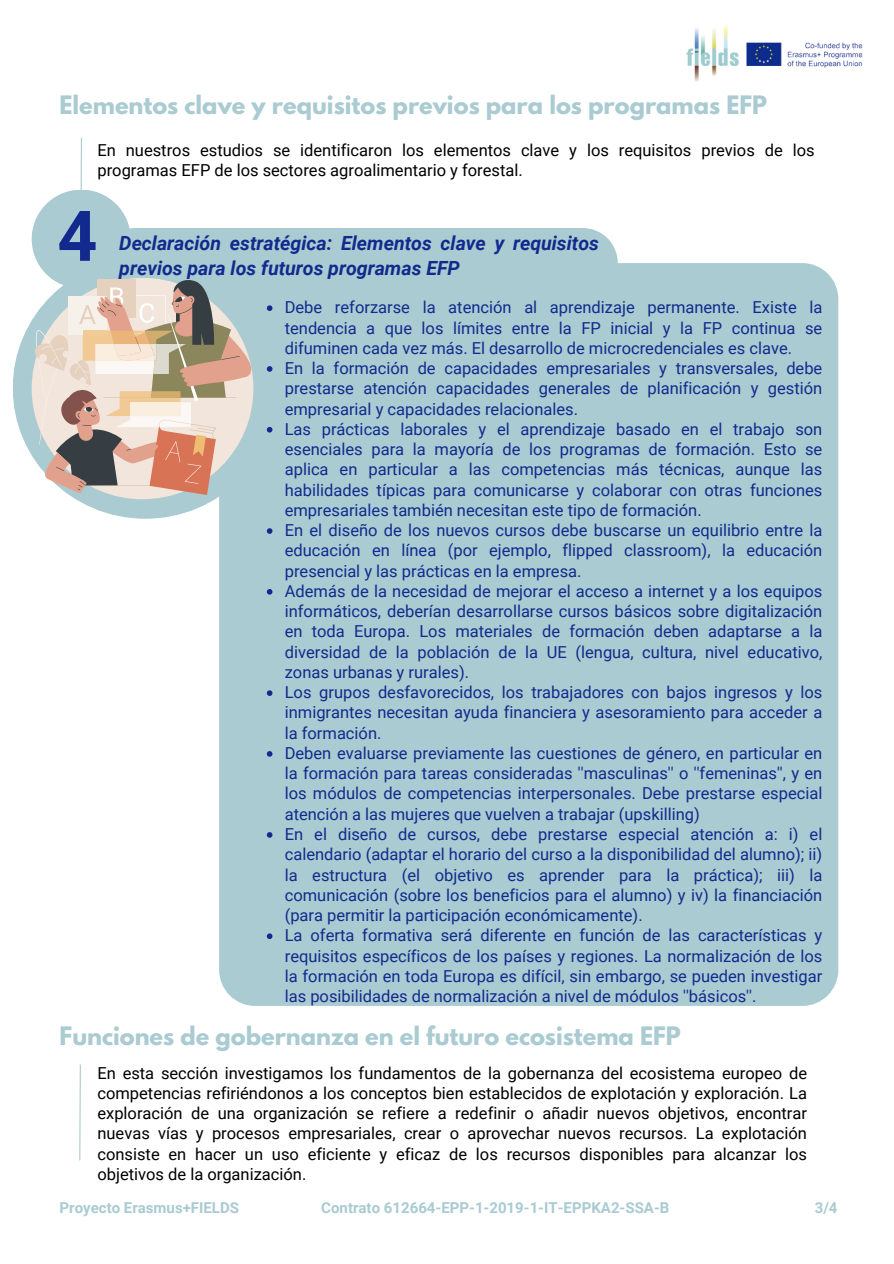
<style>
.page{position:relative;width:894px;height:1264px;background:#fff}
.page>*{position:absolute;margin:0;border:0;box-sizing:border-box;transform-origin:0 0}
.t1{font:700 70.05px "Roboto";color:#122a8d}
.t2{font:700 22.5px "League Spartan";color:#a9cbd1}
.t3{font:italic 700 19.5px "Roboto";color:#122a8d}
.t4{font:16.5px/20.2px "Roboto";color:#122a8d;text-align:justify}
.t5{font:16.5px/20.2px "Roboto";color:#000;text-align:justify}
.t6{font:700 15px "Roboto";color:#a9cbd1}
</style>
<div class="page">
<div style="left:13px;top:257px;width:264px;height:261px;background:#a9cbd1;border-radius:50%"></div>
<div style="left:219px;top:263px;width:619px;height:742px;background:#a9cbd1"></div>
<svg style="left:267px;top:528px;width:5px;height:6px"></svg>
<svg style="left:267px;top:589px;width:5px;height:5px"></svg>
<svg style="left:267px;top:690px;width:5px;height:6px"></svg>
<svg style="left:267px;top:751px;width:5px;height:5px"></svg>
<svg style="left:267px;top:832px;width:5px;height:5px"></svg>
<svg style="left:267px;top:933px;width:5px;height:6px"></svg>
<img style="left:686px;top:25px;width:177px;height:57px">
<svg style="left:34px;top:138px;width:583px;height:357px"></svg>
<div style="left:130px;top:402px;width:50px;height:14px;background:#faefde"></div>
<svg style="left:79px;top:1064px;width:2px;height:97px"></svg>
<p class="t2" style="left:60px;top:94px;width:709px">Elementos clave y requisitos previos para los programas EFP</p>
<h3 class="t5" style="left:97px;top:140px;width:718px">En nuestros estudios se identificaron los elementos clave y los requisitos previos de los programas EFP de los sectores agroalimentario y forestal.</h3>
<p class="t1" style="left:57px;top:196px;width:42px">4</p>
<p class="t3" style="left:119px;top:232px;width:481px">Declaración estratégica: Elementos clave y requisitos</p>
<p class="t3" style="left:119px;top:257px;width:342px">previos para los futuros programas EFP</p>
<p class="t4" style="left:285px;top:297px;width:539px">Debe reforzarse la atención al aprendizaje permanente. Existe la tendencia a que los límites entre la FP inicial y la FP continua se difuminen cada vez más. El desarrollo de microcredenciales es clave.</p>
<h1 class="t4" style="left:285px;top:358px;width:539px">En la formación de capacidades empresariales y transversales, debe prestarse atención capacidades generales de planificación y gestión empresarial y capacidades relacionales.</h1>
<p class="t4" style="left:285px;top:419px;width:539px">Las prácticas laborales y el aprendizaje basado en el trabajo son esenciales para la mayoría de los programas de formación. Esto se aplica en particular a las competencias más técnicas, aunque las habilidades típicas para comunicarse y colaborar con otras funciones empresariales también necesitan este tipo de formación.</p>
<p class="t4" style="left:285px;top:520px;width:539px">En el diseño de los nuevos cursos debe buscarse un equilibrio entre la educación en línea (por ejemplo, flipped classroom), la educación presencial y las prácticas en la empresa.</p>
<h2 class="t4" style="left:285px;top:581px;width:539px">Además de la necesidad de mejorar el acceso a internet y a los equipos informáticos, deberían desarrollarse cursos básicos sobre digitalización en toda Europa. Los materiales de formación deben adaptarse a la diversidad de la población de la UE (lengua, cultura, nivel educativo, zonas urbanas y rurales).</h2>
<p class="t4" style="left:285px;top:682px;width:539px">Los grupos desfavorecidos, los trabajadores con bajos ingresos y los inmigrantes necesitan ayuda financiera y asesoramiento para acceder a la formación.</p>
<p class="t4" style="left:285px;top:743px;width:539px">Deben evaluarse previamente las cuestiones de género, en particular en la formación para tareas consideradas ''masculinas'' o ''femeninas'', y en los módulos de competencias interpersonales. Debe prestarse especial atención a las mujeres que vuelven a trabajar (upskilling)</p>
<p class="t4" style="left:285px;top:824px;width:539px">En el diseño de cursos, debe prestarse especial atención a: i) el calendario (adaptar el horario del curso a la disponibilidad del alumno); ii) la estructura (el objetivo es aprender para la práctica); iii) la comunicación (sobre los beneficios para el alumno) y iv) la financiación (para permitir la participación económicamente).</p>
<p class="t4" style="left:285px;top:925px;width:539px">La oferta formativa será diferente en función de las características y requisitos específicos de los países y regiones. La normalización de los la formación en toda Europa es difícil, sin embargo, se pueden investigar las posibilidades de normalización a nivel de módulos ''básicos''.</p>
<p class="t2" style="left:60px;top:1025px;width:622px">Funciones de gobernanza en el futuro ecosistema EFP</p>
<p class="t5" style="left:97px;top:1062px;width:711px">En esta sección investigamos los fundamentos de la gobernanza del ecosistema europeo de competencias refiriéndonos a los conceptos bien establecidos de explotación y exploración. La exploración de una organización se refiere a redefinir o añadir nuevos objetivos, encontrar nuevas vías y procesos empresariales, crear o aprovechar nuevos recursos. La explotación consiste en hacer un uso eficiente y eficaz de los recursos disponibles para alcanzar los objetivos de la organización.</p>
<p class="t6" style="left:60px;top:1199px;width:181px">Proyecto Erasmus+FIELDS</p>
<p class="t6" style="left:321px;top:1199px;width:349px">Contrato 612664-EPP-1-2019-1-IT-EPPKA2-SSA-B</p>
<h1 class="t6" style="left:814px;top:1199px;width:24px">3/4</h1>
</div>
